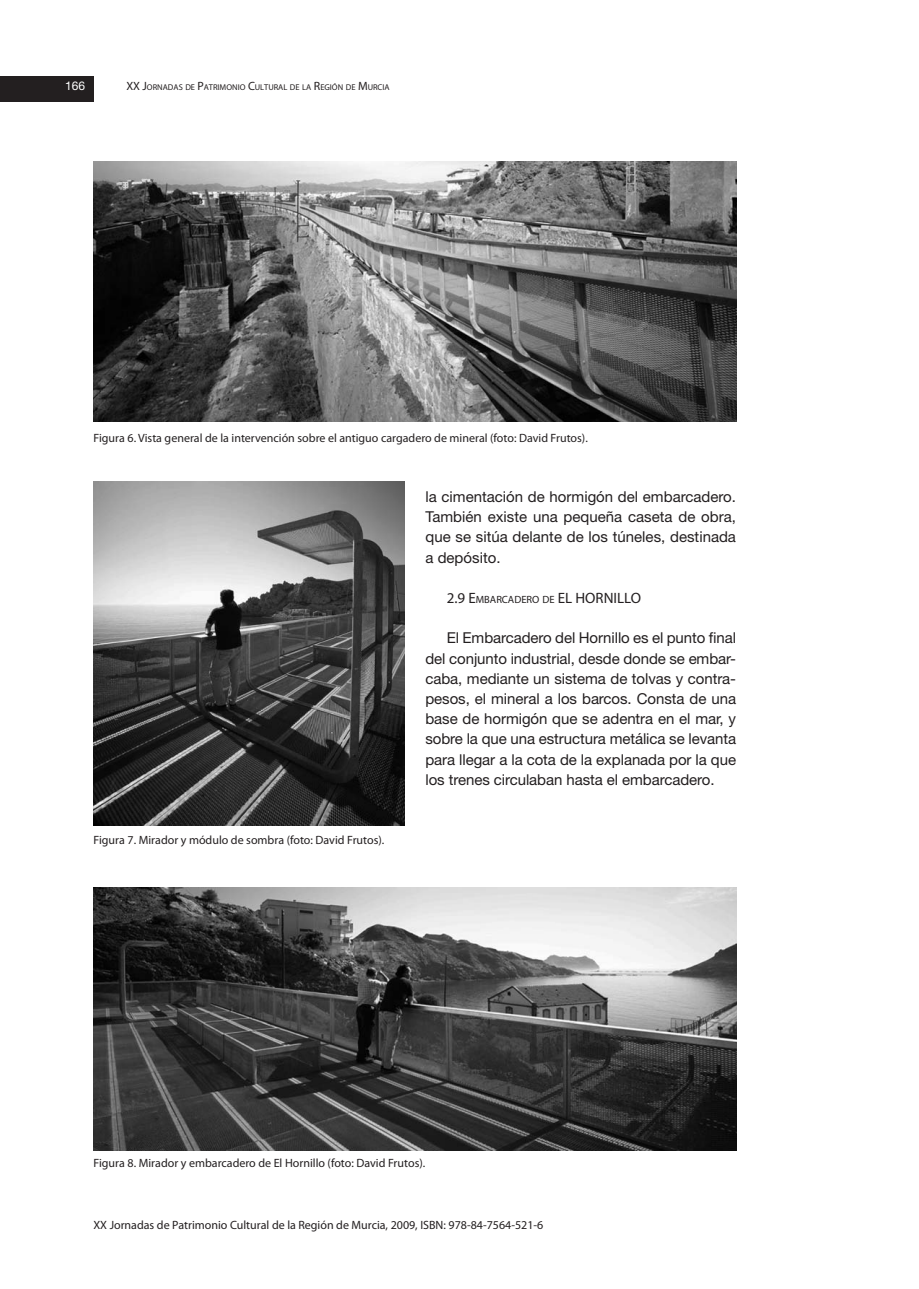
<style>
.page{position:relative;width:919px;height:1289px;background:#fff}
.page>*{position:absolute;margin:0;border:0;box-sizing:border-box;transform-origin:0 0}
.t1{font:15px/20.2px "Helvetica Neue";color:#231f20;text-align:justify}
.t2{font:15px "Myriad Pro";color:#231f20}
.t3{font:12px "Myriad Pro";color:#231f20}
.t4{font:12px "Helvetica Neue";color:#fff}
.t5{font:8.4px "Myriad Pro";color:#231f20}
.s1{font-size:12px}
.s2{font-size:10.5px}
</style>
<div class="page">
<div style="left:0;top:77px;width:94px;height:25px;background:#231f20"></div>
<img style="left:94px;top:162px;width:642px;height:259px">
<img style="left:94px;top:887px;width:642px;height:263px">
<img style="left:94px;top:482px;width:310px;height:343px">
<p class="t4" style="left:65px;top:82px;width:22px">166</p>
<p class="t5" style="left:126px;top:82px;width:265px"><span class="s1">XX J</span>ORNADAS DE <span class="s1">P</span>ATRIMONIO <span class="s1">C</span>ULTURAL DE LA <span class="s1">R</span>EGIÓN DE <span class="s1">M</span>URCIA</p>
<p class="t3" style="left:94px;top:433px;width:495px">Figura 6. Vista general de la intervención sobre el antiguo cargadero de mineral (foto: David Frutos).</p>
<p class="t3" style="left:94px;top:835px;width:292px">Figura 7. Mirador y módulo de sombra (foto: David Frutos).</p>
<p class="t1" style="left:425px;top:488px;width:312px">la cimentación de hormigón del embarcadero.<br>También existe una pequeña caseta de obra, que se sitúa delante de los túneles, destinada a depósito.</p>
<p class="t2" style="left:446px;top:589px;width:196px">2.9 E<span class="s2">MBARCADERO DE</span> EL HORNILLO</p>
<p class="t1" style="left:425px;top:629px;width:312px;text-indent:21px">El Embarcadero del Hornillo es el punto final del conjunto industrial, desde donde se embar&shy;caba, mediante un sistema de tolvas y contra&shy;pesos, el mineral a los barcos. Consta de una base de hormigón que se adentra en el mar, y sobre la que una estructura metálica se levanta para llegar a la cota de la explanada por la que los trenes circulaban hasta el embarcadero.</p>
<p class="t3" style="left:94px;top:1158px;width:333px">Figura 8. Mirador y embarcadero de El Hornillo (foto: David Frutos).</p>
<p class="t3" style="left:94px;top:1219px;width:451px">XX Jornadas de Patrimonio Cultural de la Región de Murcia, 2009, ISBN: 978-84-7564-521-6</p>
</div>
